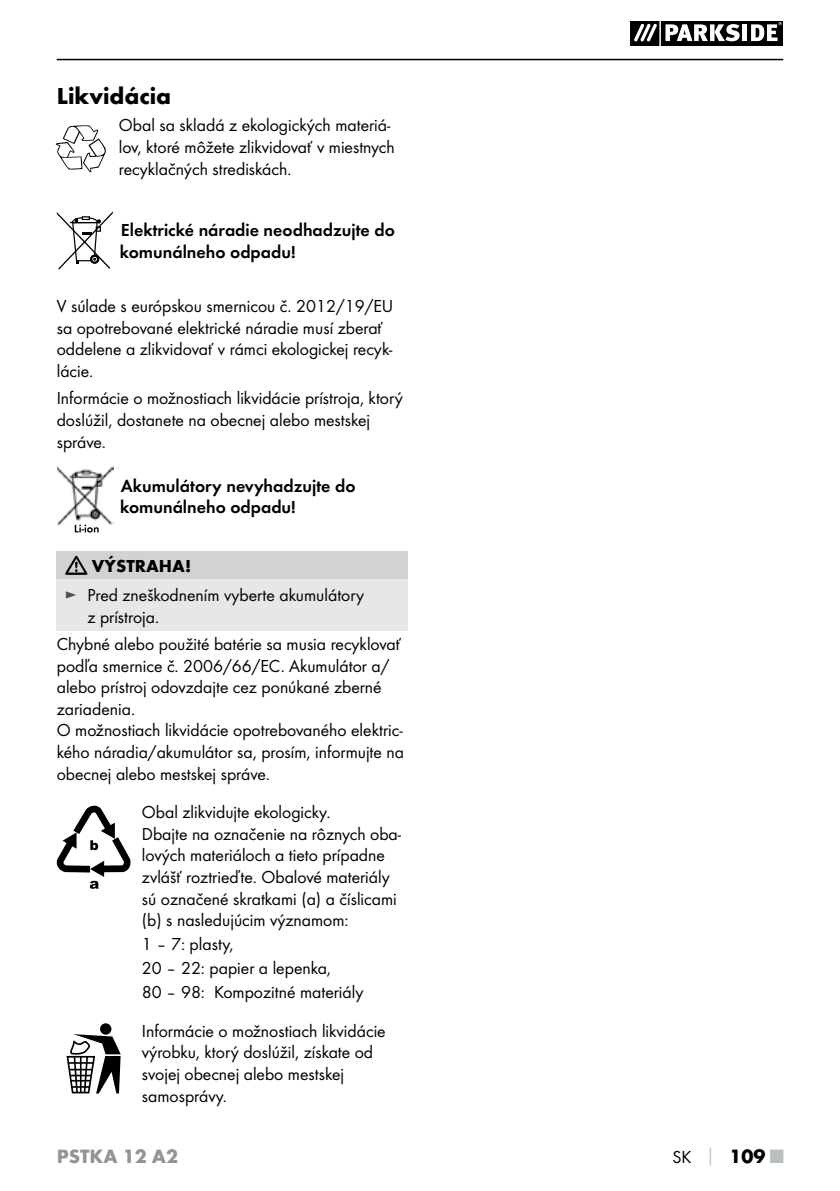
<style>
.page{position:relative;width:840px;height:1191px;background:#fff}
.page>*{position:absolute;margin:0;border:0;box-sizing:border-box;transform-origin:0 0}
.t1{font:700 24px "Futura";color:#000001}
.t2{font:700 20px "Futura";color:#919596}
.t3{font:700 20px "Futura";color:#000001}
.t4{font:18px/21.6px "Futura Boo";color:#000001}
.t5{font:18px/21.6px "Futura Dem";color:#000001}
.t6{font:700 18px "Futura";color:#000001}
.s1{color:#4e5152}
.s2{font-family:"Futura Boo";font-weight:400;font-size:18px}
.s3{font-size:18px;color:#babebf}
.s4{color:#babebf}
</style>
<div class="page">
<hr style="left:57px;top:59px;width:725px;height:1px;background:#000001">
<svg style="left:630px;top:21px;width:152px;height:24px"></svg>
<div style="left:57px;top:551px;width:351px;height:28px;background:#d1d3d2"></div>
<div style="left:57px;top:579px;width:351px;height:51px;background:#e6e8e7"></div>
<svg style="left:65px;top:556px;width:22px;height:19px"></svg>
<svg style="left:57px;top:805px;width:73px;height:83px"></svg>
<div style="left:100px;top:1023px;width:11px;height:11px;background:#000001;border-radius:50%"></div>
<svg style="left:66px;top:1034px;width:55px;height:59px"></svg>
<svg style="left:56px;top:125px;width:50px;height:47px"></svg>
<svg style="left:57px;top:211px;width:56px;height:58px"></svg>
<img style="left:57px;top:466px;width:56px;height:67px">
<img style="left:75px;top:524px;width:24px;height:8px">
<h1 class="t1" style="left:57px;top:87px;width:116px">Likvidácia</h1>
<p class="t4" style="left:119px;top:115px;width:277px">Obal sa skladá z ekologických materiá&shy;lov, ktoré môžete zlikvidovať v miestnych recyklačných strediskách.</p>
<p class="t5" style="left:120px;top:220px;width:276px">Elektrické náradie neodhadzujte do komunálneho odpadu!</p>
<p class="t4" style="left:57px;top:296px;width:338px">V súlade s európskou smernicou č. 2012/19/EU sa opotrebované elektrické náradie musí zberať oddelene a zlikvidovať v rámci ekologickej recyk&shy;lácie.</p>
<p class="t4" style="left:57px;top:388px;width:347px">Informácie o možnostiach likvidácie prístroja, ktorý doslúžil, dostanete na obecnej alebo mestskej správe.</p>
<p class="t5" style="left:120px;top:476px;width:237px">Akumulátory nevyhadzujte do komunálneho odpadu!</p>
<p class="t6" style="left:92px;top:559px;width:101px">VÝSTRAHA!</p>
<p class="t4" style="left:87px;top:585px;width:278px;text-indent:-23px"><span class="s1">►</span> Pred zneškodnením vyberte akumulátory z prístroja.</p>
<p class="t4" style="left:57px;top:634px;width:348px">Chybné alebo použité batérie sa musia recyklovať podľa smernice č. 2006/66/EC. Akumulátor a/ alebo prístroj odovzdajte cez ponúkané zberné zariadenia.<br>O možnostiach likvidácie opotrebovaného elektric&shy;kého náradia/akumulátor sa, prosím, informujte na obecnej alebo mestskej správe.</p>
<p class="t4" style="left:142px;top:802px;width:260px">Obal zlikvidujte ekologicky.<br>Dbajte na označenie na rôznych oba&shy;lových materiáloch a tieto prípadne zvlášť roztrieďte. Obalové materiály sú označené skratkami (a) a číslicami (b) s nasledujúcim významom:</p>
<p class="t4" style="left:142px;top:933px;width:223px;line-height:24px">1 – 7: plasty,<br>20 – 22: papier a lepenka,<br>80 – 98: Kompozitné materiály</p>
<p class="t4" style="left:142px;top:1021px;width:245px">Informácie o možnostiach likvidácie výrobku, ktorý doslúžil, získate od svojej obecnej alebo mestskej samosprávy.</p>
<p class="t2" style="left:57px;top:1148px;width:123px">PSTKA 12 A2</p>
<p class="t3" style="left:672px;top:1148px;width:112px"><span class="s2">SK</span> <span class="s3">│</span> 109 <span class="s4">■</span></p>
</div>
